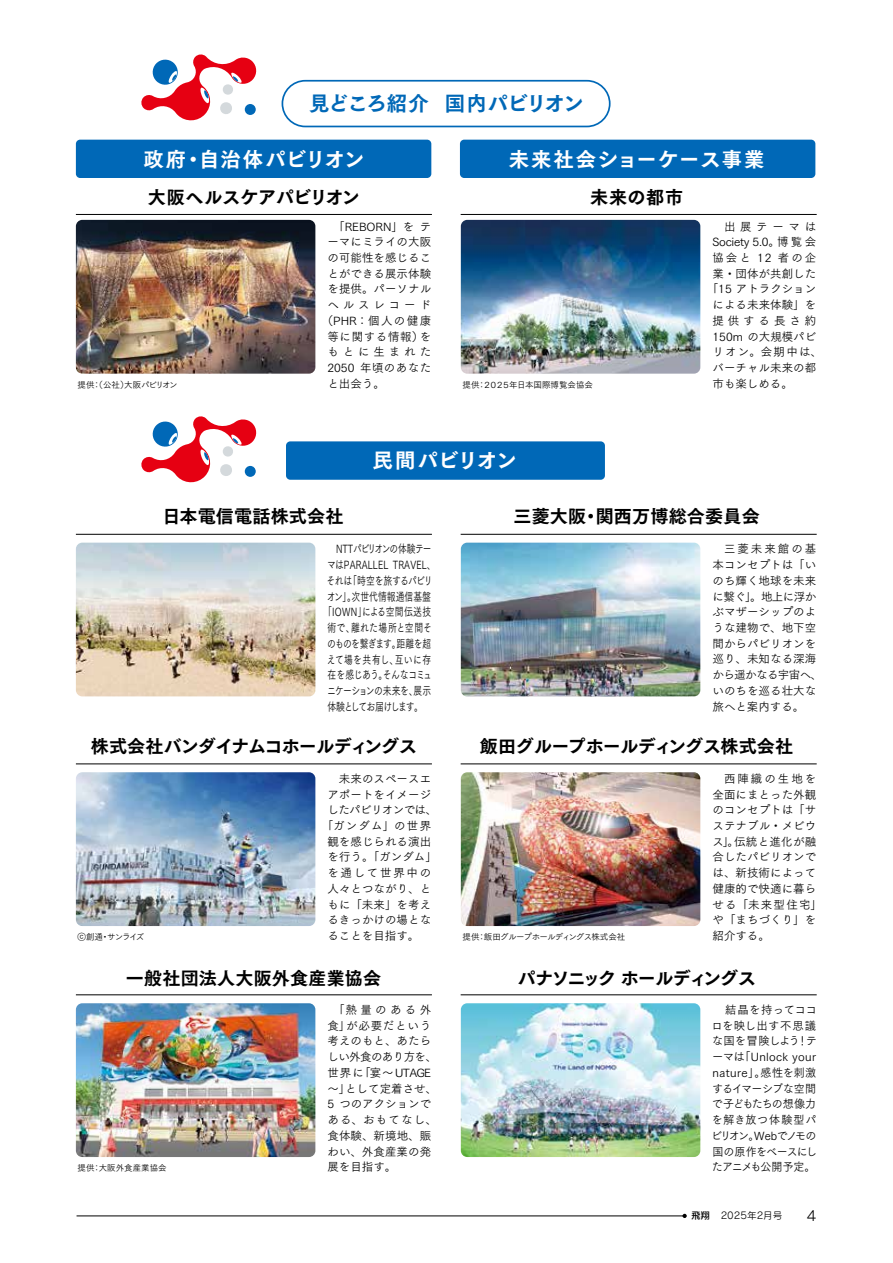
<style>
.page{position:relative;width:893px;height:1263px;background:#fff}
.page>*{position:absolute;margin:0;border:0;box-sizing:border-box;transform-origin:0 0}
.t1{font:20.4px "Tsuku Go Pro E";letter-spacing:-.06em;color:#0068b7}
.t2{font:20.4px "Tsuku Go Pro E";letter-spacing:.05em;color:#fff}
.t3{font:20.4px "Tsuku Go Pro E";letter-spacing:.02em;color:#fff}
.t4{font:20.4px "Tsuku Go Pro E";letter-spacing:-.015em;color:#fff}
.t5{font:18px "Tsuku Go Pro E";letter-spacing:.01em;color:#000}
.t6{font:18px "Tsuku Go Pro E";letter-spacing:-.055em;color:#000}
.t7{font:18px "Tsuku Go Pro E";letter-spacing:-.03em;color:#000}
.t8{font:18px "Tsuku Go Pro E";letter-spacing:-.07em;color:#000}
.t9{font:18px "Tsuku Go Pro E";letter-spacing:-.01em;color:#000}
.t10{font:13.8px "Rodin Pro M";color:#000}
.t11{font:11.55px/15.8px "Tsuku Go Pro R";letter-spacing:.005em;color:#000}
.t12{font:11.55px "Tsuku Go Pro R";letter-spacing:-.065em;color:#000;scale:.77 1}
.t13{font:11.55px "Tsuku Go Pro R";letter-spacing:.035em;color:#000;scale:.77 1}
.t14{font:11.55px "Tsuku Go Pro R";letter-spacing:.34em;color:#000}
.t15{font:11.55px "Tsuku Go Pro R";letter-spacing:.005em;color:#000;scale:.76 1}
.t16{font:11.55px "Tsuku Go Pro R";letter-spacing:-.02em;color:#000}
.t17{font:11.55px "Tsuku Go Pro R";letter-spacing:-.075em;color:#000;scale:.76 1}
.t18{font:11.55px "Tsuku Go Pro R";letter-spacing:.005em;color:#000;scale:.77 1}
.t19{font:11.55px "Tsuku Go Pro R";letter-spacing:-.075em;color:#000;scale:.77 1}
.t20{font:11.55px "Tsuku Go Pro R";letter-spacing:-.05em;color:#000;scale:.77 1}
.t21{font:11.55px "Tsuku Go Pro R";letter-spacing:.025em;color:#000;scale:.77 1}
.t22{font:11.55px "Tsuku Go Pro R";letter-spacing:-.12em;color:#000;scale:.77 1}
.t23{font:11.55px "Tsuku Go Pro R";letter-spacing:.125em;color:#000}
.t24{font:11.55px "Tsuku Go Pro R";letter-spacing:.035em;color:#000}
.t25{font:11.55px "Tsuku Go Pro R";letter-spacing:-.05em;color:#000}
.t26{font:11.55px "Tsuku Go Pro R";letter-spacing:.055em;color:#000}
.t27{font:11.55px "Tsuku Go Pro R";letter-spacing:.15em;color:#000}
.t28{font:9.6px "Rodin Pro M";color:#000}
.t29{font:8.55px "Tsuku Go Pro R";letter-spacing:-.075em;color:#000}
.t30{font:8.55px "Tsuku Go Pro R";color:#000}
.t31{font:8.55px "Tsuku Go Pro R";letter-spacing:-.04em;color:#000}
.s1{font-family:"Rodin Pro DB"}
</style>
<div class="page">
<div style="left:282px;top:80px;width:329px;height:47px;border:2px solid #0068b7;border-radius:23px"></div>
<div style="left:76px;top:140px;width:355px;height:38px;background:#0068b7;border-radius:4px"></div>
<div style="left:460px;top:140px;width:355px;height:38px;background:#0068b7;border-radius:4px"></div>
<img style="left:76px;top:220px;width:239px;height:154px">
<img style="left:76px;top:543px;width:239px;height:153px">
<img style="left:461px;top:220px;width:239px;height:154px">
<img style="left:461px;top:543px;width:239px;height:153px">
<img style="left:76px;top:772px;width:239px;height:154px">
<img style="left:461px;top:772px;width:239px;height:154px">
<img style="left:76px;top:1003px;width:239px;height:154px">
<img style="left:461px;top:1003px;width:239px;height:154px">
<div style="left:286px;top:441px;width:319px;height:39px;background:#0068b7;border-radius:4px"></div>
<hr style="left:461px;top:214px;width:356px;height:1px;background:#000">
<hr style="left:76px;top:214px;width:356px;height:1px;background:#000">
<hr style="left:461px;top:534px;width:356px;height:1px;background:#000">
<hr style="left:76px;top:534px;width:356px;height:1px;background:#000">
<hr style="left:461px;top:764px;width:356px;height:1px;background:#000">
<hr style="left:76px;top:764px;width:356px;height:1px;background:#000">
<hr style="left:461px;top:994px;width:356px;height:1px;background:#000">
<hr style="left:76px;top:994px;width:356px;height:1px;background:#000">
<svg style="left:141px;top:54px;width:116px;height:67px"></svg>
<svg style="left:141px;top:416px;width:116px;height:67px"></svg>
<hr style="left:77px;top:1216px;width:608px;height:1px;background:#000">
<svg style="left:682px;top:1214px;width:5px;height:4px"></svg>
<h1 class="t1" style="left:309px;top:85px;width:276px">見どころ紹介 国内パビリオン</h1>
<h1 class="t3" style="left:143px;top:141px;width:223px">政府・自治体パビリオン</h1>
<h1 class="t2" style="left:509px;top:141px;width:257px">未来社会ショーケース事業</h1>
<h2 class="t9" style="left:148px;top:181px;width:213px">大阪ヘルスケアパビリオン</h2>
<h2 class="t5" style="left:590px;top:181px;width:94px">未来の都市</h2>
<p class="t29" style="left:78px;top:378px;width:102px">提供：（公社）大阪パビリオン</p>
<p class="t11" style="left:327px;top:217px;width:105px">　「REBORN」をテ</p>
<p class="t11" style="left:327px;top:233px;width:105px">ーマにミライの大阪</p>
<p class="t11" style="left:327px;top:248px;width:105px">の可能性を感じるこ</p>
<p class="t11" style="left:327px;top:264px;width:105px">とができる展示体験</p>
<p class="t11" style="left:327px;top:280px;width:105px">を提供。パーソナル</p>
<p class="t14" style="left:327px;top:295px;width:105px">ヘルスレコード</p>
<p class="t23" style="left:322px;top:311px;width:111px">（PHR：個人の健康</p>
<p class="t26" style="left:327px;top:327px;width:105px">等に関する情報）を</p>
<p class="t14" style="left:327px;top:342px;width:105px">もとに生まれた</p>
<p class="t24" style="left:327px;top:358px;width:105px">2050 年頃のあなた</p>
<p class="t11" style="left:327px;top:374px;width:59px">と出会う。</p>
<p class="t30" style="left:463px;top:378px;width:132px">提供：２０２５年日本国際博覧会協会</p>
<h1 class="t4" style="left:373px;top:442px;width:146px">民間パビリオン</h1>
<p class="t11" style="left:712px;top:217px;width:105px">　出展テーマは</p>
<p class="t16" style="left:712px;top:232px;width:105px">Society 5.0。博覧会</p>
<p class="t11" style="left:712px;top:248px;width:105px">協会と 12 者の企</p>
<p class="t11" style="left:712px;top:264px;width:105px">業・団体が共創した</p>
<p class="t11" style="left:707px;top:280px;width:111px">「15 アトラクション</p>
<p class="t11" style="left:712px;top:296px;width:105px">による未来体験」を</p>
<p class="t14" style="left:712px;top:311px;width:105px">提供する長さ約</p>
<p class="t11" style="left:712px;top:327px;width:105px">150m の大規模パビ</p>
<p class="t11" style="left:712px;top:343px;width:111px">リオン。会期中は、</p>
<p class="t11" style="left:712px;top:359px;width:105px">バーチャル未来の都</p>
<p class="t11" style="left:712px;top:374px;width:82px">市も楽しめる。</p>
<h2 class="t5" style="left:162px;top:500px;width:183px">日本電信電話株式会社</h2>
<h2 class="t5" style="left:513px;top:500px;width:248px">三菱大阪・関西万博総合委員会</h2>
<p class="t17" style="left:336px;top:539px;width:127px">NTTパビリオンの体験テー</p>
<p class="t15" style="left:327px;top:555px;width:144px">マはPARALLEL TRAVEL、</p>
<p class="t12" style="left:327px;top:571px;width:139px">それは「時空を旅するパビリ</p>
<p class="t18" style="left:327px;top:587px;width:137px">オン」。次世代情報通信基盤</p>
<p class="t13" style="left:323px;top:602px;width:142px">「IOWN」による空間伝送技</p>
<p class="t21" style="left:327px;top:618px;width:137px">術で、離れた場所と空間そ</p>
<p class="t19" style="left:327px;top:634px;width:137px">のものを繋ぎます。距離を超</p>
<p class="t13" style="left:327px;top:650px;width:137px">えて場を共有し、互いに存</p>
<p class="t20" style="left:327px;top:665px;width:137px">在を感じあう。そんなコミュ</p>
<p class="t12" style="left:327px;top:681px;width:137px">ニケーションの未来を、展示</p>
<p class="t22" style="left:327px;top:697px;width:126px">体験としてお届けします。</p>
<p class="t11" style="left:712px;top:540px;width:111px;text-indent:11px">三菱未来館の基本コンセプトは「いのち輝く地球を未来に繋ぐ」。地上に浮かぶマザーシップのような建物で、地下空間からパビリオンを巡り、未知なる深海から遥かなる宇宙へ、いのちを巡る壮大な旅へと案内する。</p>
<h2 class="t6" style="left:91px;top:730px;width:328px">株式会社バンダイナムコホールディングス</h2>
<h2 class="t7" style="left:480px;top:730px;width:315px">飯田グループホールディングス株式会社</h2>
<p class="t31" style="left:78px;top:930px;width:68px">ⓒ創通・サンライズ</p>
<p class="t11" style="left:327px;top:769px;width:105px">　未来のスペースエ</p>
<p class="t11" style="left:327px;top:785px;width:105px">アポートをイメージ</p>
<p class="t25" style="left:327px;top:800px;width:111px">したパビリオンでは、</p>
<p class="t11" style="left:322px;top:816px;width:111px">「ガンダム」の世界</p>
<p class="t11" style="left:327px;top:832px;width:105px">観を感じられる演出</p>
<p class="t11" style="left:327px;top:848px;width:111px">を行う。「ガンダム」</p>
<p class="t27" style="left:327px;top:863px;width:105px">を通して世界中の</p>
<p class="t11" style="left:327px;top:879px;width:105px">人々とつながり、と</p>
<p class="t11" style="left:327px;top:895px;width:105px">もに「未来」を考え</p>
<p class="t11" style="left:327px;top:911px;width:105px">るきっかけの場とな</p>
<p class="t11" style="left:327px;top:927px;width:93px">ることを目指す。</p>
<p class="t29" style="left:463px;top:930px;width:164px">提供：飯田グループホールディングス株式会社</p>
<p class="t11" style="left:712px;top:769px;width:111px;text-indent:11px">西陣織の生地を全面にまとった外観のコンセプトは「サステナブル・メビウス」。伝統と進化が融合したパビリオンでは、新技術によって健康的で快適に暮らせる「未来型住宅」や「まちづくり」を紹介する。</p>
<h2 class="t5" style="left:126px;top:962px;width:257px">一般社団法人大阪外食産業協会</h2>
<h2 class="t8" style="left:518px;top:962px;width:240px">パナソニック ホールディングス</h2>
<p class="t30" style="left:78px;top:1161px;width:91px">提供：大阪外食産業協会</p>
<p class="t11" style="left:327px;top:1000px;width:111px;text-indent:6px">「熱量のある外食」が必要だという考えのもと、あたらしい外食のあり方を、世界に「宴～ UTAGE～」として定着させ、<br>5 つのアクションである、おもてなし、食体験、新境地、賑わい、外食産業の発展を目指す。</p>
<p class="t11" style="left:711px;top:1000px;width:107px;text-align:justify">　結晶を持ってココロを映し出す不思議な国を冒険しよう！テーマは「Unlock your nature」。感性を刺激するイマーシブな空間で子どもたちの想像力を解き放つ体験型パビリオン。Webでノモの国の原作をベースにしたアニメも公開予定。</p>
<p class="t28" style="left:691px;top:1209px;width:93px"><span class="s1">飛翔</span> 2025年2月号</p>
<p class="t10" style="left:807px;top:1206px;width:11px">4</p>
</div>
